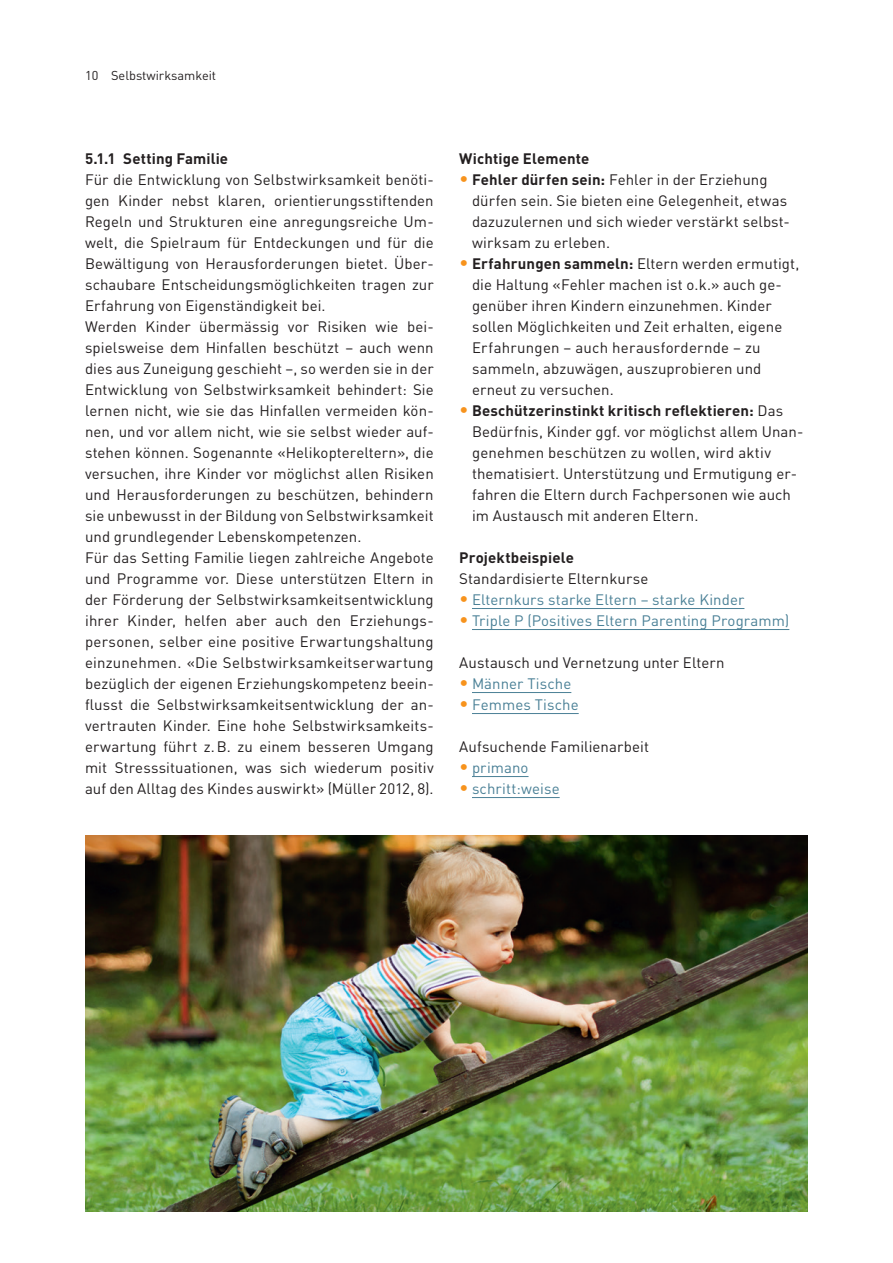
<style>
.page{position:relative;width:893px;height:1263px;background:#fff}
.page>*{position:absolute;margin:0;border:0;box-sizing:border-box;transform-origin:0 0}
.t1{font:15px/21px "DINOT";letter-spacing:.005em;color:#231f20}
.t2{font:15px "DINOT";letter-spacing:.005em;color:#4a8096}
.t3{font:700 15px "DINOT";letter-spacing:.01em;color:#231f20}
.t4{font:12.75px "DINOT";color:#231f20}
.s1{font-size:18px;color:#f7931d}
.s2{font-weight:700}
</style>
<div class="page">
<hr style="left:472px;top:608px;width:272px;height:1px;background:#4a8096">
<hr style="left:472px;top:629px;width:317px;height:1px;background:#4a8096">
<hr style="left:472px;top:692px;width:99px;height:1px;background:#4a8096">
<hr style="left:472px;top:713px;width:107px;height:1px;background:#4a8096">
<hr style="left:472px;top:776px;width:57px;height:1px;background:#4a8096">
<hr style="left:472px;top:797px;width:88px;height:1px;background:#4a8096">
<img style="left:85px;top:836px;width:723px;height:376px">
<p class="t4" style="left:85px;top:66px;width:133px">10 Selbstwirksamkeit</p>
<p class="t3" style="left:85px;top:148px;width:145px">5.1.1 Setting Familie</p>
<p class="t1" style="left:85px;top:168px;width:350px">Für die Entwicklung von Selbstwirksamkeit benöti&shy;gen Kinder nebst klaren, orientierungsstiftenden Regeln und Strukturen eine anregungsreiche Um&shy;welt, die Spielraum für Entdeckungen und für die Bewältigung von Herausforderungen bietet. Über&shy;schaubare Entscheidungsmöglichkeiten tragen zur Erfahrung von Eigenständigkeit bei.<br>Werden Kinder übermässig vor Risiken wie bei&shy;spielsweise dem Hinfallen beschützt – auch wenn dies aus Zuneigung geschieht –, so werden sie in der Entwicklung von Selbstwirksamkeit behindert: Sie lernen nicht, wie sie das Hinfallen vermeiden kön&shy;nen, und vor allem nicht, wie sie selbst wieder auf&shy;stehen können. Sogenannte «Helikoptereltern», die versuchen, ihre Kinder vor möglichst allen Risiken und Herausforderungen zu beschützen, behindern sie unbewusst in der Bildung von Selbstwirksamkeit und grundlegender Lebenskompetenzen.<br>Für das Setting Familie liegen zahlreiche Angebote und Programme vor. Diese unterstützen Eltern in der Förderung der Selbstwirksamkeitsentwicklung ihrer Kinder, helfen aber auch den Erziehungs&shy;personen, selber eine positive Erwartungshaltung einzunehmen. «Die Selbstwirksamkeitserwartung bezüglich der eigenen Erziehungskompetenz beein&shy;flusst die Selbstwirksamkeitsentwicklung der an&shy;vertrauten Kinder. Eine hohe Selbstwirksamkeits&shy;erwartung führt z.B. zu einem besseren Umgang mit Stresssituationen, was sich wiederum positiv auf den Alltag des Kindes auswirkt» (Müller 2012, 8).</p>
<p class="t3" style="left:459px;top:148px;width:132px">Wichtige Elemente</p>
<p class="t1" style="left:472px;top:168px;width:319px;text-indent:-13px"><span class="s1">•</span> <span class="s2">Fehler dürfen sein:</span> Fehler in der Erziehung dürfen sein. Sie bieten eine Gelegenheit, etwas dazuzulernen und sich wieder verstärkt selbst&shy;wirksam zu erleben.</p>
<p class="t1" style="left:472px;top:252px;width:329px;text-indent:-13px"><span class="s1">•</span> <span class="s2">Erfahrungen sammeln:</span> Eltern werden ermutigt, die Haltung «Fehler machen ist o.k.» auch ge&shy;genüber ihren Kindern einzunehmen. Kinder sollen Möglichkeiten und Zeit erhalten, eigene Erfahrungen – auch herausfordernde – zu sammeln, abzuwägen, auszuprobieren und erneut zu versuchen.</p>
<p class="t1" style="left:472px;top:399px;width:333px;text-indent:-13px"><span class="s1">•</span> <span class="s2">Beschützerinstinkt kritisch reflektieren:</span> Das Bedürfnis, Kinder ggf. vor möglichst allem Unan&shy;genehmen beschützen zu wollen, wird aktiv thematisiert. Unterstützung und Ermutigung er&shy;fahren die Eltern durch Fachpersonen wie auch im Austausch mit anderen Eltern.</p>
<p class="t3" style="left:459px;top:547px;width:116px">Projektbeispiele</p>
<p class="t1" style="left:459px;top:567px;width:191px">Standardisierte Elternkurse</p>
<p class="t2" style="left:459px;top:589px;width:287px"><span class="s1">•</span> Elternkurs starke Eltern – starke Kinder</p>
<p class="t2" style="left:459px;top:610px;width:332px"><span class="s1">•</span> Triple P (Positives Eltern Parenting Programm)</p>
<p class="t1" style="left:459px;top:651px;width:267px">Austausch und Vernetzung unter Eltern</p>
<p class="t2" style="left:459px;top:673px;width:114px"><span class="s1">•</span> Männer Tische</p>
<p class="t2" style="left:459px;top:694px;width:121px"><span class="s1">•</span> Femmes Tische</p>
<p class="t1" style="left:459px;top:735px;width:191px">Aufsuchende Familienarbeit</p>
<p class="t2" style="left:459px;top:757px;width:71px"><span class="s1">•</span> primano</p>
<p class="t2" style="left:459px;top:778px;width:102px"><span class="s1">•</span> schritt:weise</p>
</div>
